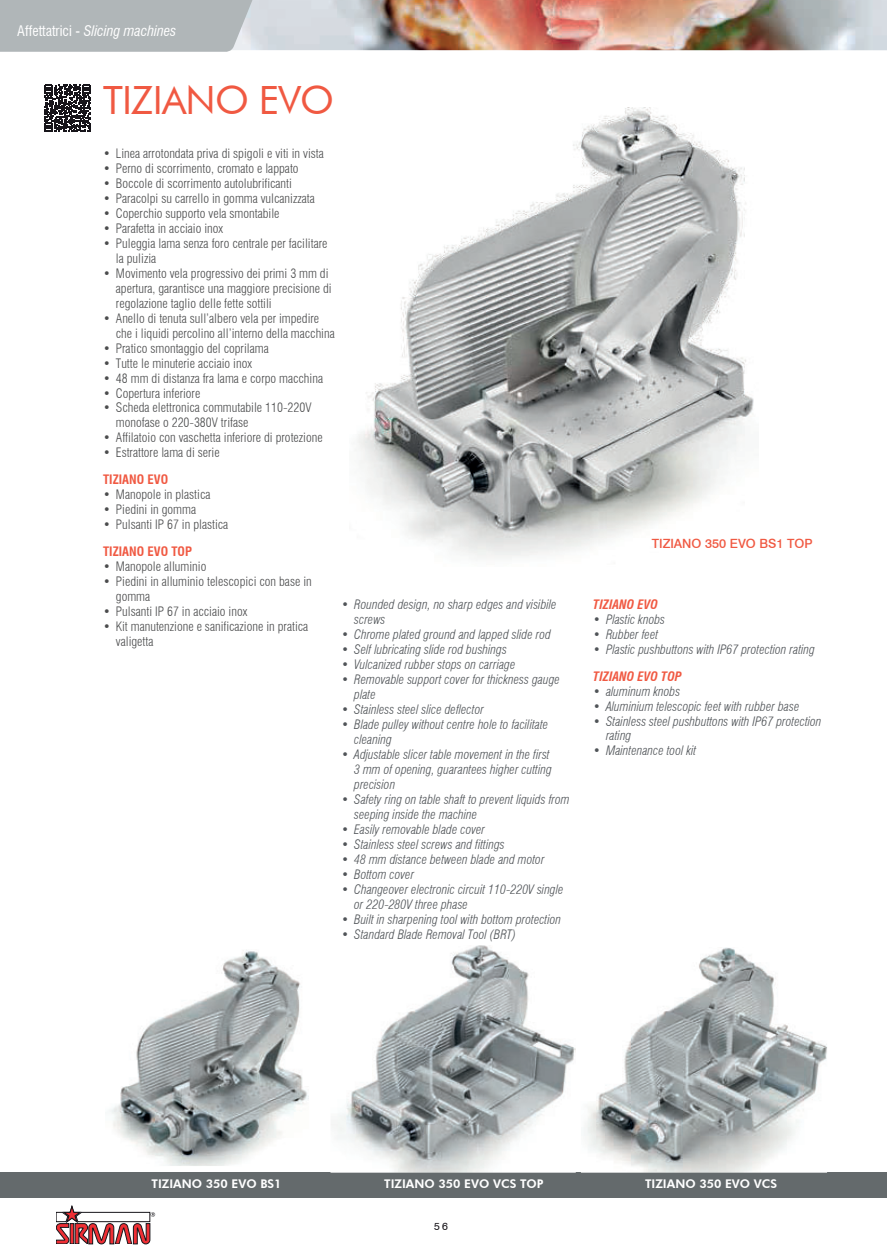
<style>
.page{position:relative;width:887px;height:1257px;background:#fff}
.page>*{position:absolute;margin:0;border:0;box-sizing:border-box;transform-origin:0 0}
.t1{font:39px "Futura BT";letter-spacing:-.02em;color:#f05942}
.t2{font:italic condensed 14.25px "Swiss 721 BT";color:#fff}
.t3{font:300 condensed 12.75px/15px "Swiss 721 BT";color:#4b4c4d}
.t4{font:italic 300 condensed 12.75px/15px "Swiss 721 BT";color:#505458}
.t5{font:italic 700 condensed 12.75px "Swiss 721 BT";color:#f05942}
.t6{font:700 condensed 12.75px "Swiss 721 BT";color:#f05942}
.t7{font:500 12.75px "Swiss 721 BT";color:#f05942}
.t8{font:800 12px "Futura BT";color:#fff}
.t9{font:10.5px "Swiss 721 BT";color:#171419}
.s1{font-style:normal}
</style>
<div class="page">
<img style="left:259px;top:0;width:628px;height:50px">
<div style="left:0;top:1172px;width:887px;height:25px;background:#646a6c"></div>
<svg style="left:56px;top:1205px;width:99px;height:38px"></svg>
<svg style="left:0;top:0;width:259px;height:52px;background:#b3b9bb"></svg>
<svg style="left:44px;top:85px;width:47px;height:46px"></svg>
<img style="left:357px;top:107px;width:397px;height:451px">
<img style="left:110px;top:950px;width:199px;height:215px">
<img style="left:331px;top:945px;width:245px;height:227px">
<img style="left:584px;top:947px;width:243px;height:225px">
<p class="t2" style="left:17px;top:22px;width:161px"><span class="s1">Affettatrici -</span> Slicing machines</p>
<h1 class="t1" style="left:103px;top:77px;width:232px">TIZIANO EVO</h1>
<p class="t3" style="left:103px;top:146px;width:222px">• Linea arrotondata priva di spigoli e viti in vista</p>
<p class="t3" style="left:103px;top:161px;width:197px">• Perno di scorrimento, cromato e lappato</p>
<p class="t3" style="left:103px;top:176px;width:190px">• Boccole di scorrimento autolubrificanti</p>
<p class="t3" style="left:103px;top:191px;width:213px">• Paracolpi su carrello in gomma vulcanizzata</p>
<p class="t3" style="left:103px;top:205px;width:178px">• Coperchio supporto vela smontabile</p>
<p class="t3" style="left:103px;top:220px;width:121px">• Parafetta in acciaio inox</p>
<p class="t3" style="left:116px;top:235px;width:213px;text-indent:-13px">• Puleggia lama senza foro centrale per facilitare la pulizia</p>
<p class="t3" style="left:116px;top:265px;width:217px;text-indent:-13px">• Movimento vela progressivo dei primi 3 mm di apertura, garantisce una maggiore precisione di regolazione taglio delle fette sottili</p>
<p class="t3" style="left:116px;top:310px;width:220px;text-indent:-13px">• Anello di tenuta sull’albero vela per impedire che i liquidi percolino all’interno della macchina</p>
<p class="t3" style="left:103px;top:340px;width:167px">• Pratico smontaggio del coprilama</p>
<p class="t3" style="left:103px;top:355px;width:150px">• Tutte le minuterie acciaio inox</p>
<p class="t3" style="left:103px;top:370px;width:221px">• 48 mm di distanza fra lama e corpo macchina</p>
<p class="t3" style="left:103px;top:385px;width:99px">• Copertura inferiore</p>
<p class="t3" style="left:116px;top:400px;width:197px;text-indent:-13px">• Scheda elettronica commutabile 110-220V monofase o 220-380V trifase</p>
<p class="t3" style="left:103px;top:430px;width:221px">• Affilatoio con vaschetta inferiore di protezione</p>
<p class="t3" style="left:103px;top:445px;width:118px">• Estrattore lama di serie</p>
<p class="t6" style="left:103px;top:472px;width:67px">TIZIANO EVO</p>
<p class="t3" style="left:103px;top:487px;width:109px">• Manopole in plastica</p>
<p class="t3" style="left:103px;top:502px;width:94px">• Piedini in gomma</p>
<p class="t3" style="left:103px;top:517px;width:127px">• Pulsanti IP 67 in plastica</p>
<p class="t6" style="left:103px;top:543px;width:90px">TIZIANO EVO TOP</p>
<p class="t3" style="left:103px;top:558px;width:105px">• Manopole alluminio</p>
<p class="t3" style="left:116px;top:573px;width:197px;text-indent:-13px">• Piedini in alluminio telescopici con base in gomma</p>
<p class="t3" style="left:103px;top:603px;width:145px">• Pulsanti IP 67 in acciaio inox</p>
<p class="t3" style="left:116px;top:618px;width:194px;text-indent:-13px">• Kit manutenzione e sanificazione in pratica valigetta</p>
<p class="t4" style="left:354px;top:597px;width:204px;text-indent:-13px">• Rounded design, no sharp edges and visibile screws</p>
<p class="t4" style="left:341px;top:627px;width:211px">• Chrome plated ground and lapped slide rod</p>
<p class="t4" style="left:341px;top:641px;width:167px">• Self lubricating slide rod bushings</p>
<p class="t4" style="left:341px;top:656px;width:175px">• Vulcanized rubber stops on carriage</p>
<p class="t4" style="left:354px;top:671px;width:207px;text-indent:-13px">• Removable support cover for thickness gauge plate</p>
<p class="t4" style="left:341px;top:701px;width:144px">• Stainless steel slice deflector</p>
<p class="t4" style="left:354px;top:716px;width:195px;text-indent:-13px">• Blade pulley without centre hole to facilitate cleaning</p>
<p class="t4" style="left:354px;top:746px;width:199px;text-indent:-13px">• Adjustable slicer table movement in the first<br>3 mm of opening, guarantees higher cutting precision</p>
<p class="t4" style="left:354px;top:791px;width:217px;text-indent:-13px">• Safety ring on table shaft to prevent liquids from seeping inside the machine</p>
<p class="t4" style="left:341px;top:821px;width:145px">• Easily removable blade cover</p>
<p class="t4" style="left:341px;top:836px;width:165px">• Stainless steel screws and fittings</p>
<p class="t4" style="left:341px;top:851px;width:205px">• 48 mm distance between blade and motor</p>
<p class="t4" style="left:341px;top:866px;width:74px">• Bottom cover</p>
<p class="t4" style="left:354px;top:881px;width:211px;text-indent:-13px">• Changeover electronic circuit 110-220V single or 220-280V three phase</p>
<p class="t4" style="left:341px;top:911px;width:221px">• Built in sharpening tool with bottom protection</p>
<p class="t4" style="left:341px;top:926px;width:176px">• Standard Blade Removal Tool (BRT)</p>
<p class="t7" style="left:652px;top:535px;width:162px">TIZIANO 350 EVO BS1 TOP</p>
<p class="t5" style="left:593px;top:596px;width:66px">TIZIANO EVO</p>
<p class="t4" style="left:593px;top:611px;width:73px">• Plastic knobs</p>
<p class="t4" style="left:593px;top:626px;width:66px">• Rubber feet</p>
<p class="t4" style="left:593px;top:641px;width:223px">• Plastic pushbuttons with IP67 protection rating</p>
<p class="t5" style="left:593px;top:668px;width:90px">TIZIANO EVO TOP</p>
<p class="t4" style="left:593px;top:683px;width:88px">• aluminum knobs</p>
<p class="t4" style="left:593px;top:698px;width:208px">• Aluminium telescopic feet with rubber base</p>
<p class="t4" style="left:606px;top:713px;width:217px;text-indent:-13px">• Stainless steel pushbuttons with IP67 protection rating</p>
<p class="t4" style="left:593px;top:743px;width:105px">• Maintenance tool kit</p>
<p class="t8" style="left:151px;top:1176px;width:132px">TIZIANO 350 EVO BS1</p>
<p class="t8" style="left:384px;top:1176px;width:161px">TIZIANO 350 EVO VCS TOP</p>
<p class="t8" style="left:645px;top:1176px;width:134px">TIZIANO 350 EVO VCS</p>
<p class="t9" style="left:434px;top:1219px;width:15px">56</p>
</div>
